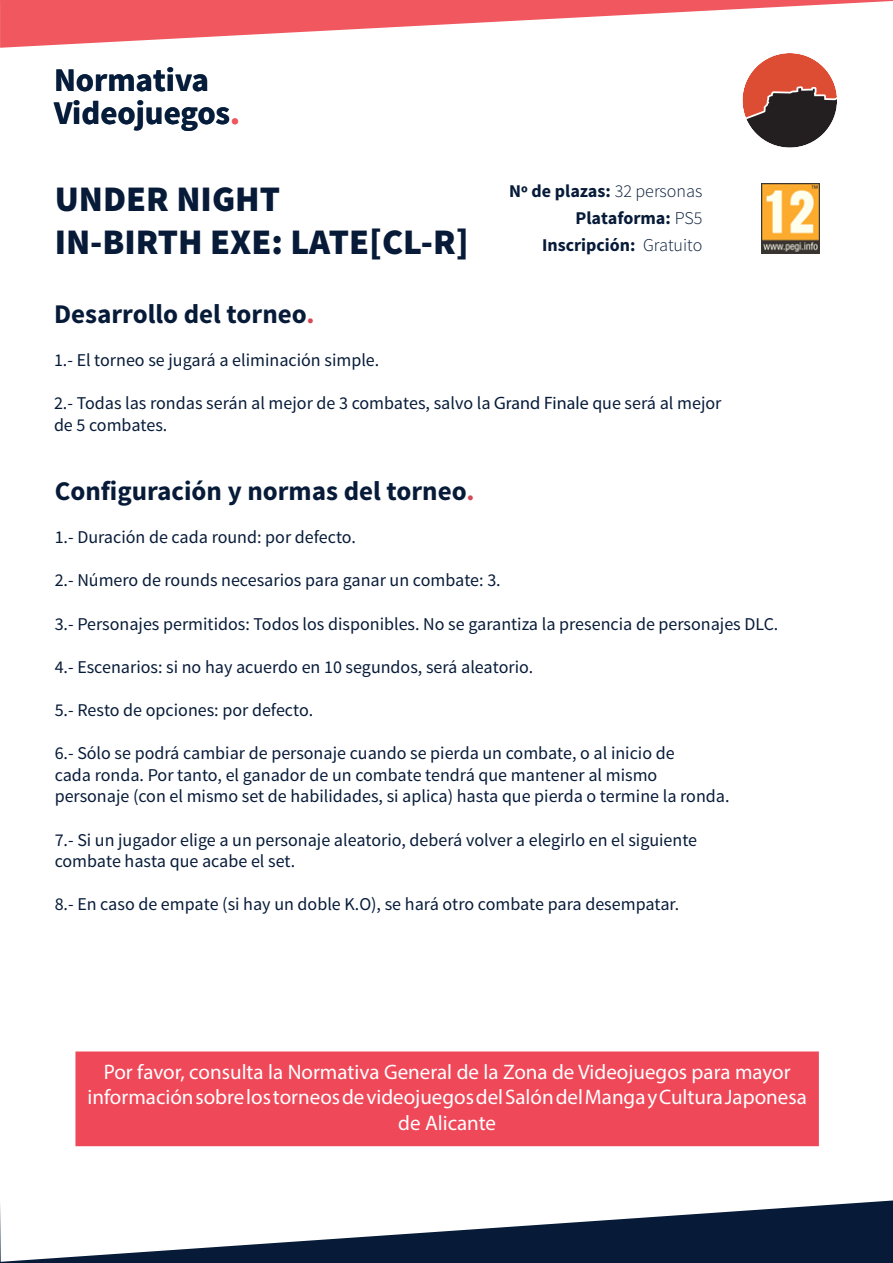
<style>
.page{position:relative;width:893px;height:1263px;background:#fff}
.page>*{position:absolute;margin:0;border:0;box-sizing:border-box;transform-origin:0 0}
.t1{font:900 36px "Source Sans Pro";color:#071b39}
.t2{font:700 33px "Source Sans Pro";color:#051c3a}
.t3{font:700 27px "Source Sans Pro";color:#071b39}
.t4{font:21px/25.2px "Myriad Pro";color:#fff;text-align:center}
.t5{font:18px "Source Sans Pro";color:#071b39}
.t6{font:700 18px "Source Sans Pro";color:#071b39}
.s1{color:#f0575f}
.s2{font-weight:300}
.s3{color:#d54a5a}
.s4{font-family:"Myriad Pro"}
</style>
<div class="page">
<svg style="left:0;top:1200px;width:893px;height:63px"></svg>
<svg style="left:0;top:0;width:893px;height:148px"></svg>
<img style="left:762px;top:183px;width:57px;height:71px">
<div style="left:81px;top:1057px;width:732px;height:83px;background:#ef4859"></div>
<div style="left:75px;top:1051px;width:744px;height:95px;border:12px solid #ef4859"></div>
<p class="t2" style="left:54px;top:59px;width:157px">Normativa</p>
<p class="t2" style="left:54px;top:92px;width:188px">Videojuegos<span class="s1">.</span></p>
<p class="t1" style="left:55px;top:175px;width:227px">UNDER NIGHT</p>
<p class="t1" style="left:55px;top:218px;width:416px">IN-BIRTH EXE: LATE[CL-R]</p>
<p class="t6" style="left:509px;top:179px;width:195px">Nº de plazas: <span class="s2">32 personas</span></p>
<p class="t6" style="left:575px;top:206px;width:128px">Plataforma: <span class="s2">PS5</span></p>
<p class="t6" style="left:542px;top:233px;width:162px">Inscripción: <span class="s2">Gratuito</span></p>
<p class="t3" style="left:54px;top:296px;width:262px">Desarrollo del torneo<span class="s3">.</span></p>
<p class="t5" style="left:54px;top:349px;width:327px">1.- El torneo se jugará a eliminación simple.</p>
<p class="t5" style="left:54px;top:392px;width:669px">2.- Todas las rondas serán al mejor de 3 combates, salvo la <span class="s4">Grand Finale</span> que será al mejor</p>
<p class="t5" style="left:54px;top:414px;width:115px">de 5 combates.</p>
<p class="t3" style="left:55px;top:474px;width:421px">Configuración y normas del torneo<span class="s3">.</span></p>
<p class="t5" style="left:55px;top:526px;width:303px">1.- Duración de cada round: por defecto.</p>
<p class="t5" style="left:55px;top:569px;width:448px">2.- Número de rounds necesarios para ganar un combate: 3.</p>
<p class="t5" style="left:55px;top:612px;width:725px">3.- Personajes permitidos: Todos los disponibles. No se garantiza la presencia de personajes DLC.</p>
<p class="t5" style="left:55px;top:656px;width:480px">4.- Escenarios: si no hay acuerdo en 10 segundos, será aleatorio.</p>
<p class="t5" style="left:55px;top:699px;width:260px">5.- Resto de opciones: por defecto.</p>
<p class="t5" style="left:55px;top:742px;width:621px">6.- Sólo se podrá cambiar de personaje cuando se pierda un combate, o al inicio de</p>
<p class="t5" style="left:55px;top:764px;width:604px">cada ronda. Por tanto, el ganador de un combate tendrá que mantener al mismo</p>
<p class="t5" style="left:55px;top:785px;width:676px">personaje (con el mismo set de habilidades, si aplica) hasta que pierda o termine la ronda.</p>
<p class="t5" style="left:55px;top:828px;width:644px">7.- Si un jugador elige a un personaje aleatorio, deberá volver a elegirlo en el siguiente</p>
<p class="t5" style="left:55px;top:850px;width:242px">combate hasta que acabe el set.</p>
<p class="t5" style="left:55px;top:893px;width:626px">8.- En caso de empate (si hay un doble K.O), se hará otro combate para desempatar.</p>
<p class="t4" style="left:87px;top:1059px;width:721px">Por favor, consulta la Normativa General de la Zona de Videojuegos para mayor información sobre los torneos de videojuegos del Salón del Manga y Cultura Japonesa de Alicante</p>
</div>
